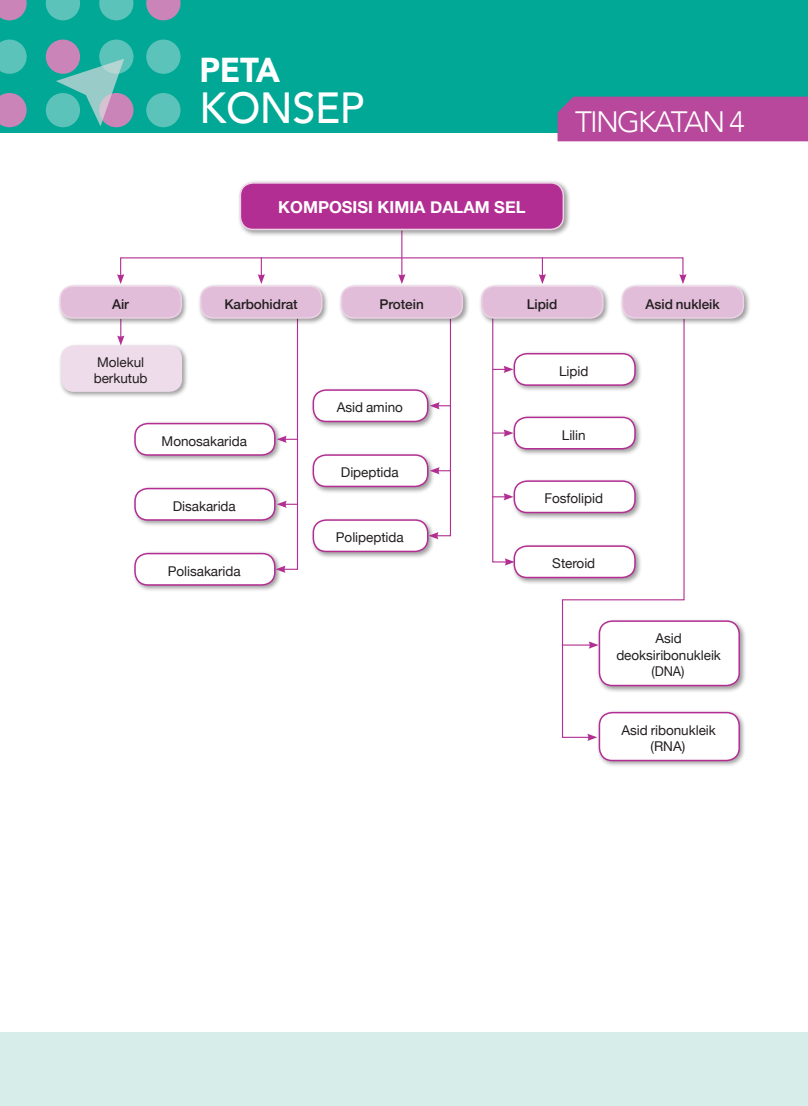
<style>
.page{position:relative;width:808px;height:1106px;background:#fff}
.page>*{position:absolute;margin:0;border:0;box-sizing:border-box;transform-origin:0 0}
.t1{font:500 43.5px "Avenir";letter-spacing:-.01em;color:#fff;scale:.95 1}
.t2{font:900 34.5px "Avenir";color:#fff;scale:.95 1}
.t3{font:300 29.4px "Avenir";letter-spacing:-.06em;color:#fff}
.t4{font:700 16.5px "Helvetica Neue";color:#fff}
.t5{font:13.5px/16.5px "Helvetica Neue";letter-spacing:-.005em;color:#231f20;text-align:center}
.t6{font:500 13.5px "Helvetica Neue";letter-spacing:-.005em;color:#231f20}
</style>
<div class="page">
<div style="left:511px;top:350px;width:131px;height:42px;background:#231f20;opacity:.45"></div>
<div style="left:514px;top:354px;width:121px;height:31px;background:#fff;border-radius:13px"></div>
<div style="left:513px;top:353px;width:123px;height:33px;border:2px solid #b32e92;border-radius:13px"></div>
<div style="left:132px;top:420px;width:150px;height:42px;background:#231f20;opacity:.45"></div>
<div style="left:135px;top:423px;width:140px;height:32px;background:#fff;border-radius:13px"></div>
<div style="left:134px;top:423px;width:142px;height:33px;border:2px solid #b32e92;border-radius:13px"></div>
<div style="left:310px;top:387px;width:125px;height:42px;background:#231f20;opacity:.45"></div>
<div style="left:313px;top:390px;width:115px;height:31px;background:#fff;border-radius:13px"></div>
<div style="left:313px;top:389px;width:115px;height:33px;border:2px solid #b32e92;border-radius:13px"></div>
<div style="left:511px;top:543px;width:131px;height:42px;background:#231f20;opacity:.45"></div>
<div style="left:514px;top:546px;width:121px;height:31px;background:#fff;border-radius:13px"></div>
<div style="left:513px;top:545px;width:123px;height:33px;border:2px solid #b32e92;border-radius:13px"></div>
<div style="left:511px;top:414px;width:131px;height:42px;background:#231f20;opacity:.45"></div>
<div style="left:514px;top:417px;width:121px;height:32px;background:#fff;border-radius:13px"></div>
<div style="left:513px;top:416px;width:123px;height:33px;border:2px solid #b32e92;border-radius:13px"></div>
<div style="left:132px;top:485px;width:150px;height:42px;background:#231f20;opacity:.45"></div>
<div style="left:135px;top:488px;width:140px;height:32px;background:#fff;border-radius:13px"></div>
<div style="left:134px;top:488px;width:142px;height:32px;border:2px solid #b32e92;border-radius:13px"></div>
<div style="left:596px;top:618px;width:151px;height:75px;background:#231f20;opacity:.45"></div>
<div style="left:599px;top:621px;width:140px;height:64px;background:#fff;border-radius:13px"></div>
<div style="left:599px;top:620px;width:141px;height:66px;border:2px solid #b32e92;border-radius:13px"></div>
<div style="left:596px;top:709px;width:151px;height:58px;background:#231f20;opacity:.45"></div>
<div style="left:599px;top:712px;width:140px;height:48px;background:#fff;border-radius:13px"></div>
<div style="left:599px;top:712px;width:141px;height:49px;border:2px solid #b32e92;border-radius:13px"></div>
<div style="left:310px;top:452px;width:125px;height:42px;background:#231f20;opacity:.45"></div>
<div style="left:313px;top:455px;width:115px;height:31px;background:#fff;border-radius:13px"></div>
<div style="left:313px;top:454px;width:115px;height:33px;border:2px solid #b32e92;border-radius:13px"></div>
<div style="left:511px;top:478px;width:131px;height:42px;background:#231f20;opacity:.45"></div>
<div style="left:514px;top:481px;width:121px;height:31px;background:#fff;border-radius:13px"></div>
<div style="left:513px;top:480px;width:123px;height:33px;border:2px solid #b32e92;border-radius:13px"></div>
<div style="left:132px;top:550px;width:150px;height:42px;background:#231f20;opacity:.45"></div>
<div style="left:135px;top:553px;width:140px;height:32px;background:#fff;border-radius:13px"></div>
<div style="left:134px;top:553px;width:142px;height:32px;border:2px solid #b32e92;border-radius:13px"></div>
<div style="left:310px;top:517px;width:125px;height:42px;background:#231f20;opacity:.45"></div>
<div style="left:313px;top:520px;width:115px;height:31px;background:#fff;border-radius:13px"></div>
<div style="left:313px;top:519px;width:115px;height:33px;border:2px solid #b32e92;border-radius:13px"></div>
<svg style="left:492px;top:325px;width:23px;height:240px"></svg>
<svg style="left:276px;top:325px;width:23px;height:248px"></svg>
<svg style="left:428px;top:325px;width:23px;height:214px"></svg>
<div style="left:0;top:1032px;width:808px;height:74px;background:#d6edea"></div>
<div style="left:59px;top:343px;width:130px;height:55px;background:#231f20;opacity:.45"></div>
<div style="left:61px;top:345px;width:121px;height:47px;background:#efdceb;border-radius:13px"></div>
<svg style="left:679px;top:274px;width:7px;height:9px"></svg>
<svg style="left:117px;top:274px;width:7px;height:9px"></svg>
<svg style="left:258px;top:257px;width:7px;height:26px"></svg>
<svg style="left:539px;top:257px;width:7px;height:26px"></svg>
<svg style="left:117px;top:325px;width:7px;height:20px"></svg>
<svg style="left:398px;top:237px;width:7px;height:46px"></svg>
<div style="left:57px;top:283px;width:132px;height:42px;background:#231f20;opacity:.45"></div>
<div style="left:60px;top:286px;width:121px;height:32px;background:#e1bdd9;border-radius:13px"></div>
<div style="left:60px;top:285px;width:122px;height:34px;border:2px solid #ebd2e5;border-radius:13px"></div>
<div style="left:197px;top:283px;width:132px;height:42px;background:#231f20;opacity:.45"></div>
<div style="left:201px;top:286px;width:121px;height:32px;background:#e1bdd9;border-radius:13px"></div>
<div style="left:200px;top:285px;width:123px;height:34px;border:2px solid #ebd2e5;border-radius:13px"></div>
<div style="left:478px;top:283px;width:132px;height:42px;background:#231f20;opacity:.45"></div>
<div style="left:482px;top:286px;width:121px;height:32px;background:#e1bdd9;border-radius:13px"></div>
<div style="left:481px;top:285px;width:123px;height:34px;border:2px solid #ebd2e5;border-radius:13px"></div>
<div style="left:338px;top:283px;width:132px;height:42px;background:#231f20;opacity:.45"></div>
<div style="left:341px;top:286px;width:121px;height:32px;background:#e1bdd9;border-radius:13px"></div>
<div style="left:341px;top:285px;width:122px;height:34px;border:2px solid #ebd2e5;border-radius:13px"></div>
<div style="left:237px;top:180px;width:334px;height:57px;background:#231f20;opacity:.45"></div>
<div style="left:240px;top:183px;width:323px;height:46px;background:#b32e92;border-radius:13px"></div>
<div style="left:240px;top:182px;width:324px;height:48px;border:2px solid #ebd2e5;border-radius:13px"></div>
<svg style="left:561px;top:317px;width:124px;height:421px"></svg>
<svg style="left:587px;top:733px;width:10px;height:8px"></svg>
<div style="left:619px;top:283px;width:132px;height:42px;background:#231f20;opacity:.45"></div>
<div style="left:622px;top:286px;width:121px;height:32px;background:#e1bdd9;border-radius:13px"></div>
<div style="left:622px;top:285px;width:122px;height:34px;border:2px solid #ebd2e5;border-radius:13px"></div>
<div style="left:0;top:0;width:808px;height:132px;background:#00a895"></div>
<svg style="left:99px;top:0;width:34px;height:20px"></svg>
<div style="left:99px;top:40px;width:34px;height:34px;background:#5bc3b9;border-radius:50%"></div>
<div style="left:99px;top:93px;width:34px;height:34px;background:#cb84b8;border-radius:50%"></div>
<svg style="left:46px;top:0;width:34px;height:20px"></svg>
<div style="left:46px;top:40px;width:34px;height:34px;background:#cb84b8;border-radius:50%"></div>
<div style="left:46px;top:93px;width:34px;height:34px;background:#5bc3b9;border-radius:50%"></div>
<svg style="left:0;top:0;width:27px;height:20px"></svg>
<svg style="left:0;top:40px;width:27px;height:34px"></svg>
<svg style="left:0;top:93px;width:27px;height:34px"></svg>
<svg style="left:146px;top:0;width:35px;height:20px"></svg>
<div style="left:146px;top:40px;width:35px;height:34px;background:#5bc3b9;border-radius:50%"></div>
<div style="left:146px;top:93px;width:35px;height:34px;background:#5bc3b9;border-radius:50%"></div>
<svg style="left:56px;top:59px;width:68px;height:67px"></svg>
<div style="left:557px;top:97px;width:251px;height:44px;background:#b8489b"></div>
<h2 class="t2" style="left:200px;top:40px;width:86px">PETA</h2>
<h1 class="t1" style="left:200px;top:70px;width:175px">KONSEP</h1>
<p class="t4" style="left:278px;top:194px;width:249px">KOMPOSISI KIMIA DALAM SEL</p>
<h3 class="t3" style="left:575px;top:104px;width:171px">TINGKATAN 4</h3>
<p class="t6" style="left:112px;top:293px;width:18px">Air</p>
<p class="t6" style="left:224px;top:293px;width:75px">Karbohidrat</p>
<p class="t6" style="left:379px;top:293px;width:46px">Protein</p>
<p class="t6" style="left:527px;top:293px;width:32px">Lipid</p>
<p class="t6" style="left:646px;top:293px;width:76px">Asid nukleik</p>
<p class="t5" style="left:94px;top:354px;width:55px;text-align:left">Molekul berkutub</p>
<p class="t5" style="left:162px;top:433px;width:87px">Monosakarida</p>
<p class="t5" style="left:173px;top:498px;width:65px">Disakarida</p>
<p class="t5" style="left:168px;top:563px;width:75px">Polisakarida</p>
<p class="t5" style="left:337px;top:400px;width:68px">Asid amino</p>
<p class="t5" style="left:341px;top:465px;width:59px">Dipeptida</p>
<p class="t5" style="left:336px;top:530px;width:69px">Polipeptida</p>
<p class="t5" style="left:559px;top:363px;width:31px">Lipid</p>
<p class="t5" style="left:562px;top:427px;width:25px">Lilin</p>
<p class="t5" style="left:544px;top:491px;width:60px">Fosfolipid</p>
<p class="t5" style="left:552px;top:556px;width:45px">Steroid</p>
<p class="t5" style="left:616px;top:631px;width:106px">Asid deoksiribonukleik (DNA)</p>
<p class="t5" style="left:621px;top:722px;width:96px">Asid ribonukleik (RNA)</p>
</div>
